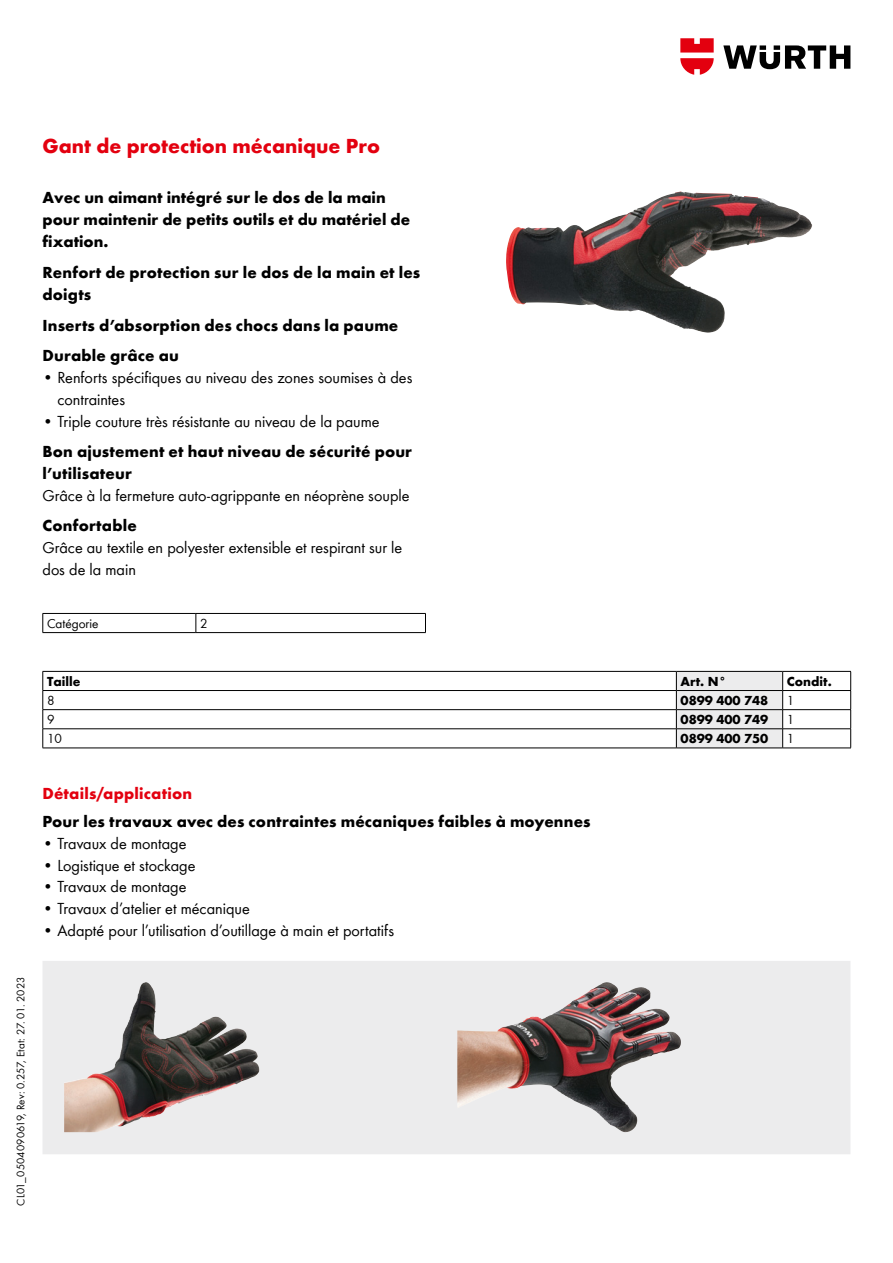
<style>
.page{position:relative;width:893px;height:1263px;background:#fff}
.page>*{position:absolute;margin:0;border:0;box-sizing:border-box;transform-origin:0 0}
.t1{font:700 21px "Wuerth Global";color:#e3000f}
.t2{font:16.5px/21.8px "Wuerth Global";color:#000}
.t3{font:700 16.5px/21.8px "Wuerth Global";letter-spacing:.01em;color:#000}
.t4{font:700 16.5px "Wuerth Global";letter-spacing:.01em;color:#e3000f}
.t5{font:700 13.5px "Wuerth Global";color:#000}
.t6{font:13.5px "Wuerth Global";color:#000}
.t7{font:11.25px "Wuerth Global";letter-spacing:.005em;color:#000}
</style>
<div class="page">
<svg style="left:723px;top:45px;width:127px;height:24px"></svg>
<svg style="left:680px;top:38px;width:34px;height:37px"></svg>
<hr style="left:43px;top:671px;width:633px;height:1px;background:#000">
<hr style="left:783px;top:671px;width:68px;height:1px;background:#000">
<hr style="left:43px;top:690px;width:633px;height:1px;background:#000">
<hr style="left:783px;top:690px;width:68px;height:1px;background:#000">
<hr style="left:43px;top:709px;width:633px;height:1px;background:#000">
<hr style="left:783px;top:709px;width:68px;height:1px;background:#000">
<hr style="left:43px;top:728px;width:633px;height:1px;background:#000">
<svg style="left:43px;top:672px;width:1px;height:76px"></svg>
<hr style="left:43px;top:748px;width:633px;height:1px;background:#000">
<hr style="left:676px;top:748px;width:107px;height:1px;background:#000">
<hr style="left:783px;top:728px;width:68px;height:1px;background:#000">
<svg style="left:676px;top:671px;width:107px;height:77px;background:#dadadb"></svg>
<svg style="left:850px;top:672px;width:1px;height:76px"></svg>
<hr style="left:783px;top:748px;width:68px;height:1px;background:#000">
<hr style="left:43px;top:613px;width:153px;height:1px;background:#000">
<svg style="left:43px;top:614px;width:1px;height:18px"></svg>
<hr style="left:43px;top:632px;width:153px;height:1px;background:#000">
<hr style="left:196px;top:613px;width:230px;height:1px;background:#000">
<svg style="left:196px;top:614px;width:1px;height:18px"></svg>
<svg style="left:425px;top:614px;width:1px;height:18px"></svg>
<hr style="left:196px;top:632px;width:230px;height:1px;background:#000">
<svg style="left:43px;top:961px;width:807px;height:193px;background:#dbd9da"></svg>
<img style="left:64px;top:982px;width:81px;height:150px">
<img style="left:457px;top:982px;width:149px;height:126px">
<img style="left:506px;top:191px;width:174px;height:129px">
<p class="t1" style="left:43px;top:134px;width:339px">Gant de protection mécanique Pro</p>
<p class="t3" style="left:43px;top:187px;width:369px">Avec un aimant intégré sur le dos de la main pour maintenir de petits outils et du matériel de fixation.</p>
<p class="t3" style="left:43px;top:262px;width:379px">Renfort de protection sur le dos de la main et les doigts</p>
<p class="t3" style="left:43px;top:310px;width:357px;line-height:30.8px">Inserts d’absorption des chocs dans la paume<br>Durable grâce au</p>
<p class="t2" style="left:57px;top:366px;width:357px;text-indent:-15px">• Renforts spécifiques au niveau des zones soumises à des contraintes</p>
<p class="t2" style="left:43px;top:410px;width:339px">• Triple couture très résistante au niveau de la paume</p>
<p class="t3" style="left:43px;top:441px;width:371px">Bon ajustement et haut niveau de sécurité pour l’utilisateur</p>
<p class="t2" style="left:43px;top:484px;width:369px">Grâce à la fermeture auto-agrippante en néoprène souple</p>
<p class="t3" style="left:43px;top:515px;width:96px">Confortable</p>
<p class="t2" style="left:43px;top:537px;width:361px">Grâce au textile en polyester extensible et respirant sur le dos de la main</p>
<p class="t6" style="left:47px;top:615px;width:53px">Catégorie</p>
<p class="t6" style="left:200px;top:615px;width:9px">2</p>
<p class="t7" style="left:14px;top:1205px;width:230px;rotate:-90deg">CL01_0504090619, Rev: 0.257, Etat: 27. 01. 2023</p>
<p class="t5" style="left:47px;top:673px;width:35px">Taille</p>
<p class="t5" style="left:681px;top:673px;width:48px">Art. N°</p>
<p class="t5" style="left:787px;top:673px;width:46px">Condit.</p>
<p class="t6" style="left:47px;top:692px;width:9px">8</p>
<p class="t5" style="left:681px;top:692px;width:89px">0899 400 748</p>
<p class="t6" style="left:787px;top:692px;width:9px">1</p>
<p class="t6" style="left:47px;top:712px;width:9px">9</p>
<p class="t5" style="left:681px;top:712px;width:89px">0899 400 749</p>
<p class="t6" style="left:787px;top:712px;width:9px">1</p>
<p class="t6" style="left:47px;top:731px;width:16px">10</p>
<p class="t5" style="left:681px;top:731px;width:89px">0899 400 750</p>
<p class="t6" style="left:787px;top:731px;width:9px">1</p>
<p class="t4" style="left:43px;top:783px;width:151px">Détails/application</p>
<p class="t3" style="left:43px;top:810px;width:550px">Pour les travaux avec des contraintes mécaniques faibles à moyennes</p>
<p class="t2" style="left:43px;top:832px;width:145px">• Travaux de montage</p>
<p class="t2" style="left:43px;top:854px;width:154px">• Logistique et stockage</p>
<p class="t2" style="left:43px;top:876px;width:145px">• Travaux de montage</p>
<p class="t2" style="left:43px;top:897px;width:209px">• Travaux d’atelier et mécanique</p>
<p class="t2" style="left:43px;top:919px;width:353px">• Adapté pour l’utilisation d’outillage à main et portatifs</p>
</div>
